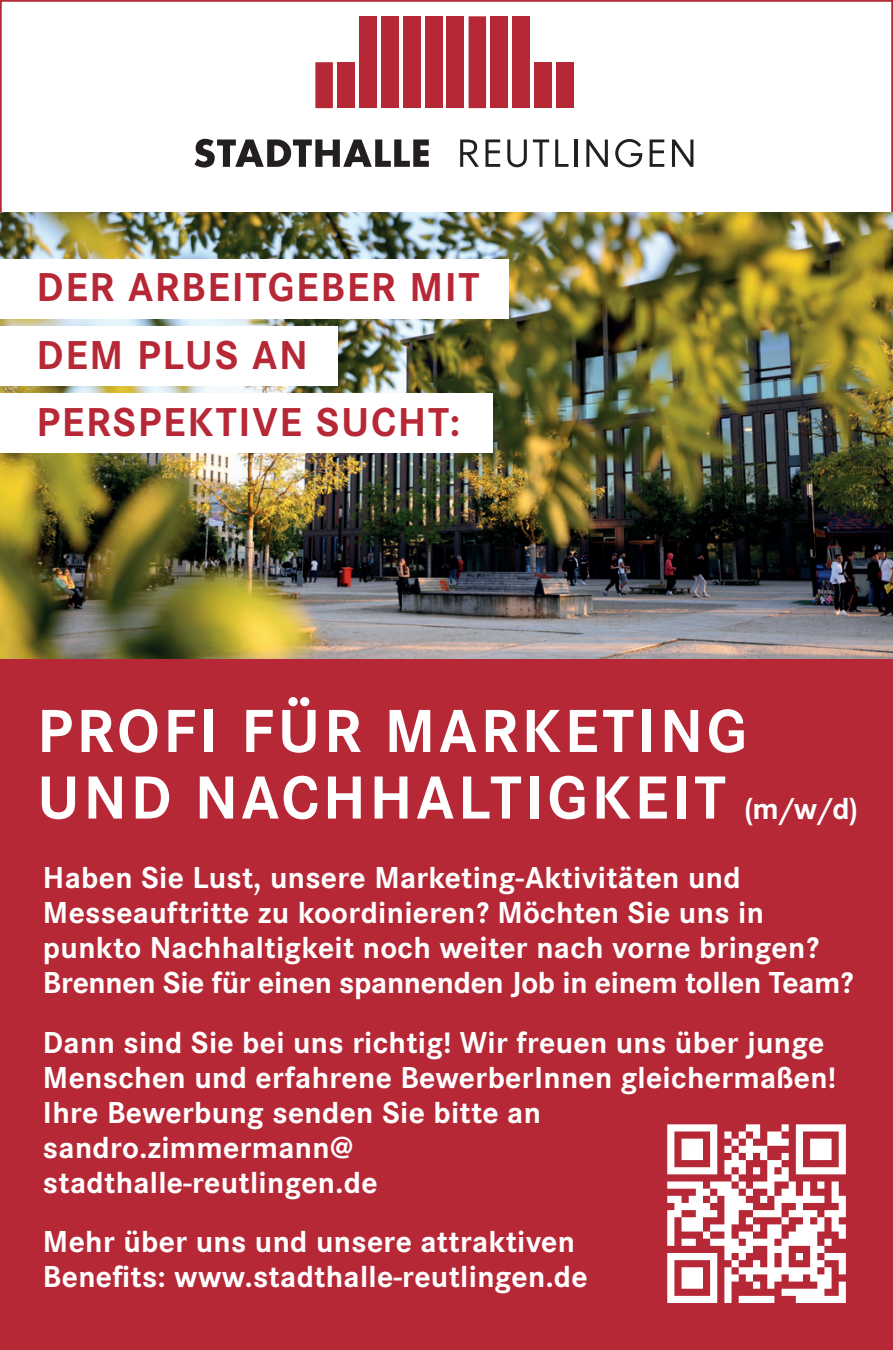
<style>
.page{position:relative;width:893px;height:1350px;background:#fff}
.page>*{position:absolute;margin:0;border:0;box-sizing:border-box;transform-origin:0 0}
.t1{font:700 63px/66.5px "Corporate S";letter-spacing:.06em;color:#fff}
.t2{font:700 42px/67.5px "Corporate S";letter-spacing:.04em;color:#b72837}
.t3{font:700 31.5px/35px "Corporate S";letter-spacing:.01em;color:#fff}
.s1{font-size:31.5px}
</style>
<div class="page">
<img style="left:0;top:212px;width:893px;height:447px">
<div style="left:0;top:659px;width:893px;height:690px;background:#b72837"></div>
<div style="left:315px;top:62px;width:18px;height:46px;background:#b72837"></div>
<div style="left:337px;top:62px;width:18px;height:46px;background:#b72837"></div>
<div style="left:534px;top:62px;width:18px;height:46px;background:#b72837"></div>
<div style="left:556px;top:62px;width:18px;height:46px;background:#b72837"></div>
<div style="left:403px;top:16px;width:17px;height:92px;background:#b72837"></div>
<div style="left:425px;top:16px;width:17px;height:92px;background:#b72837"></div>
<div style="left:447px;top:16px;width:17px;height:92px;background:#b72837"></div>
<div style="left:469px;top:16px;width:17px;height:92px;background:#b72837"></div>
<div style="left:359px;top:16px;width:18px;height:92px;background:#b72837"></div>
<div style="left:381px;top:16px;width:18px;height:92px;background:#b72837"></div>
<div style="left:490px;top:16px;width:18px;height:92px;background:#b72837"></div>
<div style="left:512px;top:16px;width:18px;height:92px;background:#b72837"></div>
<svg style="left:195px;top:139px;width:234px;height:28px"></svg>
<svg style="left:672px;top:139px;width:21px;height:28px"></svg>
<svg style="left:586px;top:139px;width:22px;height:28px"></svg>
<svg style="left:460px;top:139px;width:19px;height:28px"></svg>
<svg style="left:507px;top:139px;width:20px;height:28px"></svg>
<svg style="left:533px;top:139px;width:16px;height:28px"></svg>
<svg style="left:555px;top:139px;width:13px;height:28px"></svg>
<hr style="left:574px;top:139px;width:3px;height:28px;background:#231f20">
<svg style="left:615px;top:139px;width:27px;height:28px"></svg>
<svg style="left:650px;top:139px;width:14px;height:28px"></svg>
<svg style="left:485px;top:139px;width:15px;height:28px"></svg>
<div style="left:0;top:393px;width:492px;height:60px;background:#fff"></div>
<div style="left:0;top:259px;width:508px;height:60px;background:#fff"></div>
<div style="left:0;top:326px;width:337px;height:60px;background:#fff"></div>
<svg style="left:667px;top:1124px;width:179px;height:178px"></svg>
<h2 class="t2" style="left:37px;top:252px;width:444px">DER ARBEITGEBER MIT<br>DEM PLUS AN<br>PERSPEKTIVE SUCHT:</h2>
<h1 class="t1" style="left:37px;top:695px;width:822px">PROFI FÜR MARKETING<br>UND NACHHALTIGKEIT <span class="s1">(m/w/d)</span></h1>
<p class="t3" style="left:43px;top:859px;width:812px">Haben Sie Lust, unsere Marketing-Aktivitäten und Messeauftritte zu koordinieren? Möchten Sie uns in punkto Nachhaltigkeit noch weiter nach vorne bringen?<br>Brennen Sie für einen spannenden Job in einem tollen Team?</p>
<p class="t3" style="left:43px;top:1023px;width:794px">Dann sind Sie bei uns richtig! Wir freuen uns über junge Menschen und erfahrene BewerberInnen gleichermaßen!<br>Ihre Bewerbung senden Sie bitte an sandro.zimmermann@<br>stadthalle-reutlingen.de</p>
<p class="t3" style="left:43px;top:1223px;width:546px">Mehr über uns und unsere attraktiven<br>Benefits: www.stadthalle-reutlingen.de</p>
</div>
